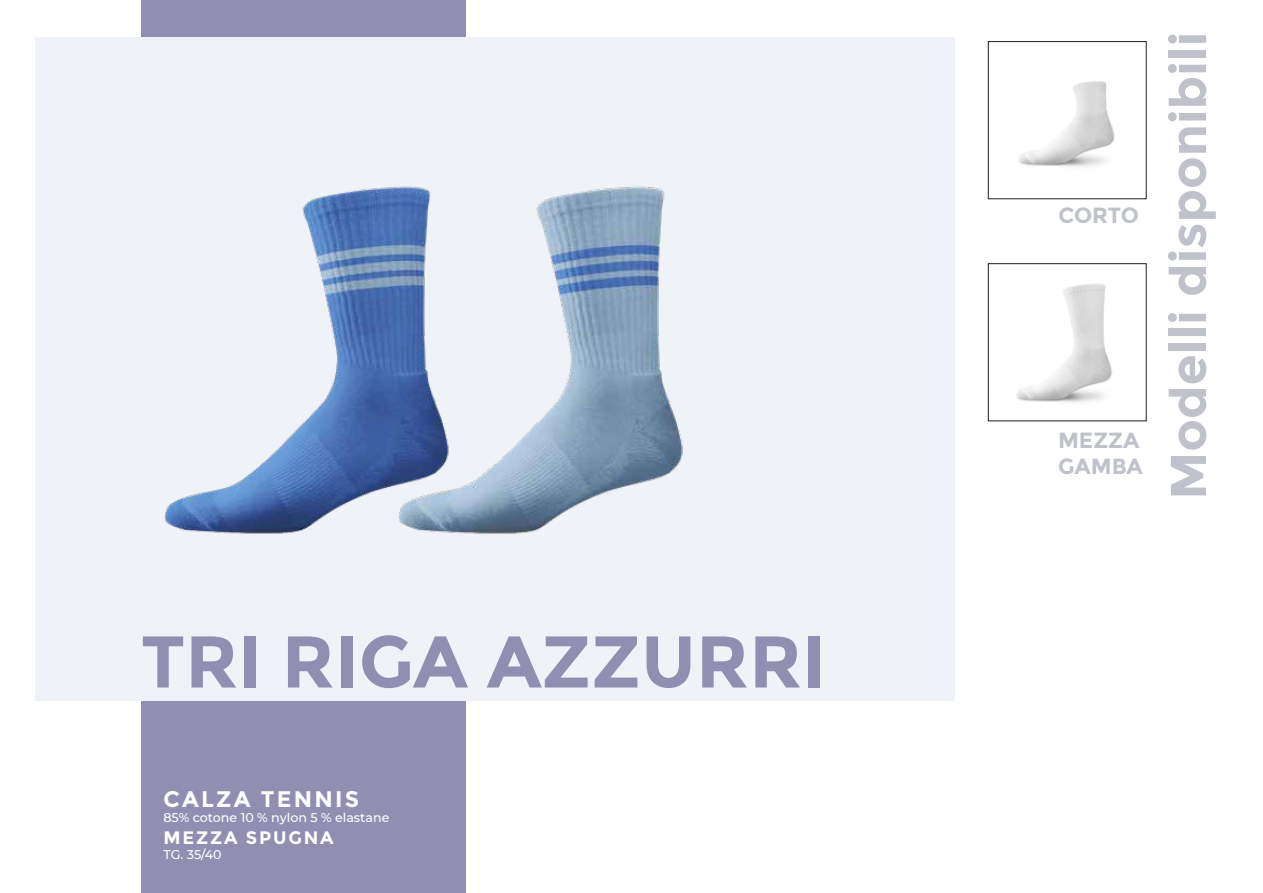
<style>
.page{position:relative;width:1263px;height:893px;background:#fff}
.page>*{position:absolute;margin:0;border:0;box-sizing:border-box;transform-origin:0 0}
.t1{font:700 73.05px "Montserrat";color:#908fb2}
.t2{font:700 50.4px "Montserrat";color:#bfc2cb}
.t3{font:700 22.5px "Montserrat";letter-spacing:.1em;color:#fff}
.t4{font:700 21.9px/26.4px "Montserrat";color:#bfc2cb}
.t5{font:700 18px "Montserrat";letter-spacing:.1em;color:#fff}
.t6{font:500 12.6px "Montserrat";color:#fff}
</style>
<div class="page">
<div style="left:141px;top:0;width:325px;height:893px;background:#908fb2"></div>
<div style="left:35px;top:37px;width:919px;height:664px;background:#eff2f7"></div>
<img style="left:549px;top:186px;width:134px;height:337px">
<img style="left:164px;top:186px;width:385px;height:348px">
<img style="left:1019px;top:81px;width:96px;height:86px">
<img style="left:1016px;top:284px;width:96px;height:119px">
<div style="left:988px;top:41px;width:158px;height:158px;border:1px solid #1d1d1b"></div>
<h1 class="t1" style="left:141px;top:618px;width:687px">TRI RIGA AZZURRI</h1>
<h3 class="t3" style="left:163px;top:785px;width:197px">CALZA TENNIS</h3>
<p class="t6" style="left:163px;top:809px;width:227px">85% cotone 10 % nylon 5 % elastane</p>
<h3 class="t5" style="left:163px;top:826px;width:172px">MEZZA SPUGNA</h3>
<p class="t6" style="left:163px;top:845px;width:60px">TG. 35/40</p>
<h3 class="t4" style="left:1058px;top:202px;width:82px">CORTO</h3>
<h3 class="t4" style="left:1058px;top:427px;width:86px">MEZZA<br>GAMBA</h3>
<h2 class="t2" style="left:1158px;top:500px;width:469px;rotate:-90deg">Modelli disponibili</h2>
</div>
